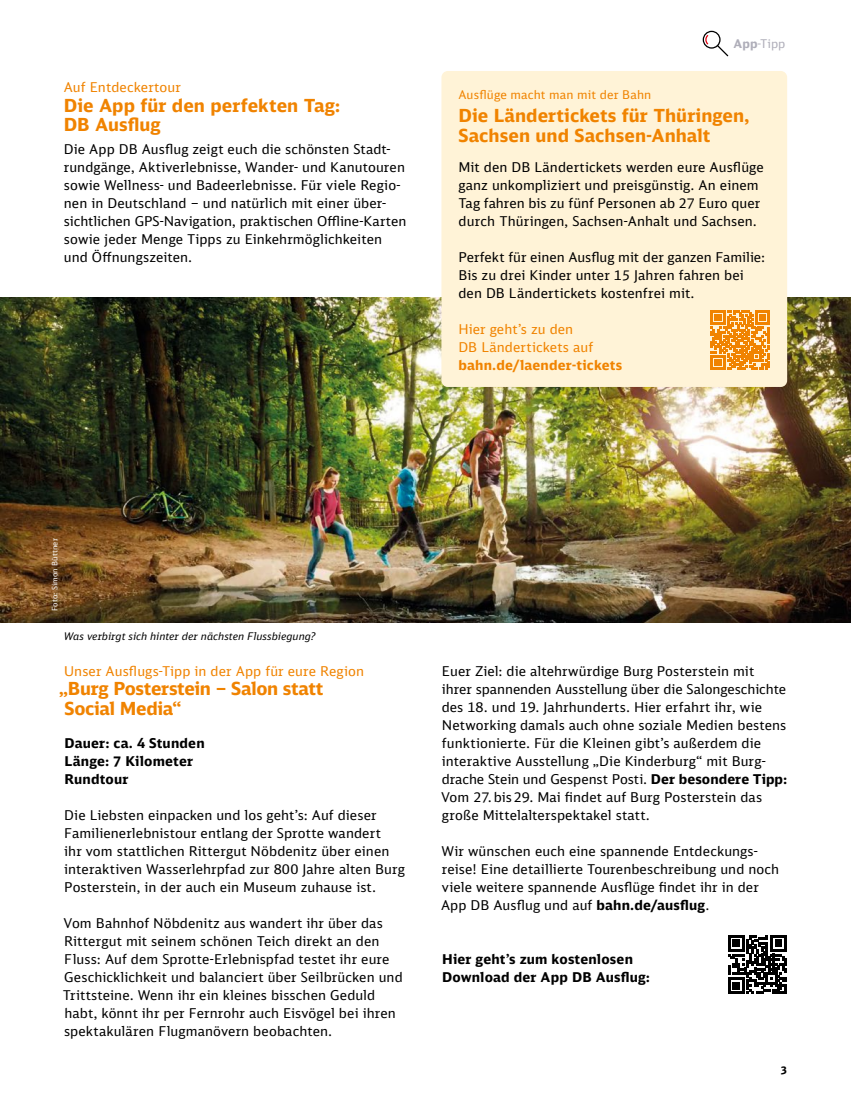
<style>
.page{position:relative;width:851px;height:1106px;background:#fff}
.page>*{position:absolute;margin:0;border:0;box-sizing:border-box;transform-origin:0 0}
.t1{font:700 18px/19.5px "DB Sans";color:#f08300}
.t2{font:700 18px/19.5px "DB Sans";letter-spacing:-.02em;color:#f08300}
.t3{font:13.5px/18px "DB Sans";letter-spacing:.005em;color:#000}
.t4{font:700 13.5px/18px "DB Sans";letter-spacing:.015em;color:#000}
.t5{font:13.5px/18px "DB Sans";letter-spacing:.01em;color:#f08300}
.t6{font:700 13.5px "DB Sans";letter-spacing:.015em;color:#f08300}
.t7{font:12px "DB Sans";letter-spacing:.01em;color:#f08300}
.t8{font:12px "DB Sans";color:#afaeb9}
.t9{font:italic 10.5px "DB Sans";color:#000}
.t10{font:700 10.5px "DB Sans";color:#000}
.t11{font:7.5px "DB Sans";letter-spacing:.02em;color:#fff}
.s1{font-weight:700}
</style>
<div class="page">
<hr style="left:0;top:0;width:1px;height:370px;background:#bcbab5">
<svg style="left:702px;top:31px;width:26px;height:25px"></svg>
<img style="left:0;top:298px;width:850px;height:324px">
<svg style="left:728px;top:935px;width:58px;height:58px"></svg>
<div style="left:441px;top:71px;width:346px;height:316px;background:#fff3d7;border-radius:6px"></div>
<svg style="left:710px;top:311px;width:59px;height:58px"></svg>
<div style="left:44px;top:531px;width:21px;height:87px;background:#000;opacity:.4"></div>
<p class="t5" style="left:64px;top:78px;width:119px">Auf Entdeckertour</p>
<h1 class="t1" style="left:64px;top:95px;width:278px">Die App für den perfekten Tag:<br>DB Ausflug</h1>
<p class="t3" style="left:64px;top:140px;width:344px">Die App DB Ausflug zeigt euch die schönsten Stadt&shy;rundgänge, Aktiverlebnisse, Wander- und Kanutouren sowie Wellness- und Badeerlebnisse. Für viele Regio&shy;nen in Deutschland – und natürlich mit einer über&shy;sichtlichen GPS-Navigation, praktischen Offline-Karten sowie jeder Menge Tipps zu Einkehrmöglichkeiten und Öffnungszeiten.</p>
<p class="t8" style="left:733px;top:36px;width:53px"><span class="s1">App</span>-Tipp</p>
<p class="t7" style="left:458px;top:87px;width:194px">Ausflüge macht man mit der Bahn</p>
<h1 class="t1" style="left:458px;top:106px;width:292px">Die Ländertickets für Thüringen,<br>Sachsen und Sachsen-Anhalt</h1>
<p class="t3" style="left:458px;top:158px;width:307px">Mit den DB Ländertickets werden eure Ausflüge ganz unkompliziert und preisgünstig. An einem Tag fahren bis zu fünf Personen ab 27 Euro quer durch Thüringen, Sachsen-Anhalt und Sachsen.</p>
<p class="t3" style="left:458px;top:248px;width:308px">Perfekt für einen Ausflug mit der ganzen Familie:<br>Bis zu drei Kinder unter 15 Jahren fahren bei den DB Ländertickets kostenfrei mit.</p>
<p class="t5" style="left:458px;top:320px;width:136px">Hier geht’s zu den<br>DB Ländertickets auf</p>
<p class="t6" style="left:458px;top:356px;width:165px">bahn.de/laender-tickets</p>
<p class="t11" style="left:50px;top:611px;width:75px;rotate:-90deg">Foto: Simon Büttner</p>
<p class="t9" style="left:64px;top:629px;width:253px">Was verbirgt sich hinter der nächsten Flussbiegung?</p>
<p class="t5" style="left:64px;top:661px;width:301px">Unser Ausflugs-Tipp in der App für eure Region</p>
<h1 class="t2" style="left:59px;top:678px;width:265px">„Burg Posterstein – Salon statt<br>Social Media“</h1>
<p class="t4" style="left:65px;top:734px;width:142px">Dauer: ca. 4 Stunden<br>Länge: 7 Kilometer<br>Rundtour</p>
<p class="t3" style="left:64px;top:806px;width:342px">Die Liebsten einpacken und los geht’s: Auf dieser Familienerlebnistour entlang der Sprotte wandert<br>ihr vom stattlichen Rittergut Nöbdenitz über einen interaktiven Wasserlehrpfad zur 800 Jahre alten Burg Posterstein, in der auch ein Museum zuhause ist.</p>
<p class="t3" style="left:63px;top:914px;width:341px">Vom Bahnhof Nöbdenitz aus wandert ihr über das Rittergut mit seinem schönen Teich direkt an den Fluss: Auf dem Sprotte-Erlebnispfad testet ihr eure Geschicklichkeit und balanciert über Seilbrücken und Trittsteine. Wenn ihr ein kleines bisschen Geduld habt, könnt ihr per Fernrohr auch Eisvögel bei ihren spektakulären Flugmanövern beobachten.</p>
<p class="t3" style="left:441px;top:662px;width:347px">Euer Ziel: die altehrwürdige Burg Posterstein mit<br>ihrer spannenden Ausstellung über die Salongeschichte des 18. und 19. Jahrhunderts. Hier erfahrt ihr, wie Networking damals auch ohne soziale Medien bestens funktionierte. Für die Kleinen gibt’s außerdem die interaktive Ausstellung „Die Kinderburg“ mit Burg&shy;drache Stein und Gespenst Posti. <span class="s1">Der besondere Tipp:<br></span>Vom 27.bis29. Mai findet auf Burg Posterstein das große Mittelalterspektakel statt.</p>
<p class="t3" style="left:441px;top:842px;width:340px">Wir wünschen euch eine spannende Entdeckungs&shy;reise! Eine detaillierte Tourenbeschreibung und noch viele weitere spannende Ausflüge findet ihr in der App DB Ausflug und auf <span class="s1">bahn.de/ausflug</span>.</p>
<p class="t4" style="left:442px;top:949px;width:209px">Hier geht’s zum kostenlosen<br>Download der App DB Ausflug:</p>
<p class="t10" style="left:780px;top:1063px;width:8px">3</p>
</div>
